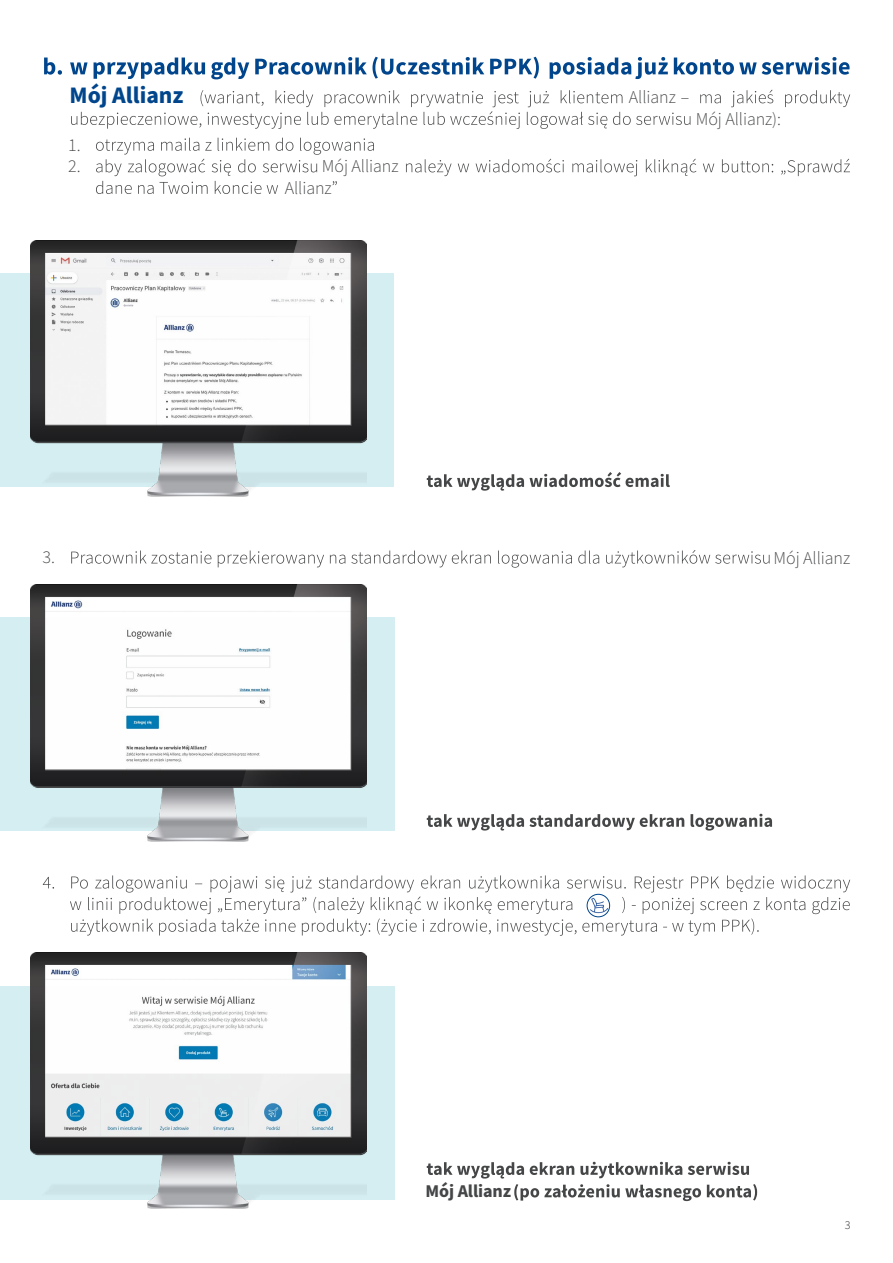
<style>
.page{position:relative;width:893px;height:1263px;background:#fff}
.page>*{position:absolute;margin:0;border:0;box-sizing:border-box;transform-origin:0 0}
.t1{font:700 23.7px "Source Sans Pro";color:#01468c}
.t2{font:300 18px/21.6px "Source Sans Pro";letter-spacing:-.005em;color:#454647}
.t3{font:700 18px "Source Sans Pro";letter-spacing:-.005em;color:#454647}
.t4{font:300 12px "Source Sans Pro";color:#231f20}
</style>
<div class="page">
<div style="left:0;top:273px;width:394px;height:213px;background:#d5eef1"></div>
<svg style="left:44px;top:58px;width:18px;height:17px"></svg>
<svg style="left:70px;top:57px;width:780px;height:22px"></svg>
<svg style="left:71px;top:90px;width:779px;height:39px"></svg>
<svg style="left:96px;top:138px;width:754px;height:56px"></svg>
<svg style="left:427px;top:472px;width:243px;height:19px"></svg>
<svg style="left:427px;top:814px;width:345px;height:16px"></svg>
<div style="left:0;top:617px;width:394px;height:214px;background:#d5eef1"></div>
<svg style="left:71px;top:550px;width:698px;height:18px"></svg>
<div style="left:0;top:986px;width:394px;height:213px;background:#d5eef1"></div>
<svg style="left:43px;top:877px;width:11px;height:12px"></svg>
<svg style="left:70px;top:875px;width:780px;height:61px"></svg>
<svg style="left:427px;top:1162px;width:322px;height:16px"></svg>
<svg style="left:514px;top:1184px;width:243px;height:17px"></svg>
<img style="left:590px;top:896px;width:18px;height:17px">
<div style="left:587px;top:894px;width:23px;height:23px;border:1px solid #01468c;border-radius:50%"></div>
<img style="left:30px;top:241px;width:337px;height:256px">
<img style="left:30px;top:585px;width:337px;height:256px">
<img style="left:30px;top:952px;width:337px;height:256px">
<h1 class="t1" style="left:70px;top:79px;width:115px">Mój Allianz</h1>
<p class="t2" style="left:68px;top:134px;width:14px">1.<br>2.</p>
<p class="t2" style="left:322px;top:155px;width:78px">Mój Allianz</p>
<p class="t2" style="left:285px;top:178px;width:49px">Allianz</p>
<p class="t2" style="left:43px;top:547px;width:14px">3.</p>
<p class="t2" style="left:629px;top:87px;width:49px">Allianz</p>
<p class="t2" style="left:696px;top:109px;width:87px">Mój Allianz):</p>
<p class="t2" style="left:774px;top:547px;width:78px">Mój Allianz</p>
<p class="t3" style="left:426px;top:1178px;width:87px">Mój Allianz</p>
<p class="t4" style="left:845px;top:1217px;width:7px">3</p>
</div>
